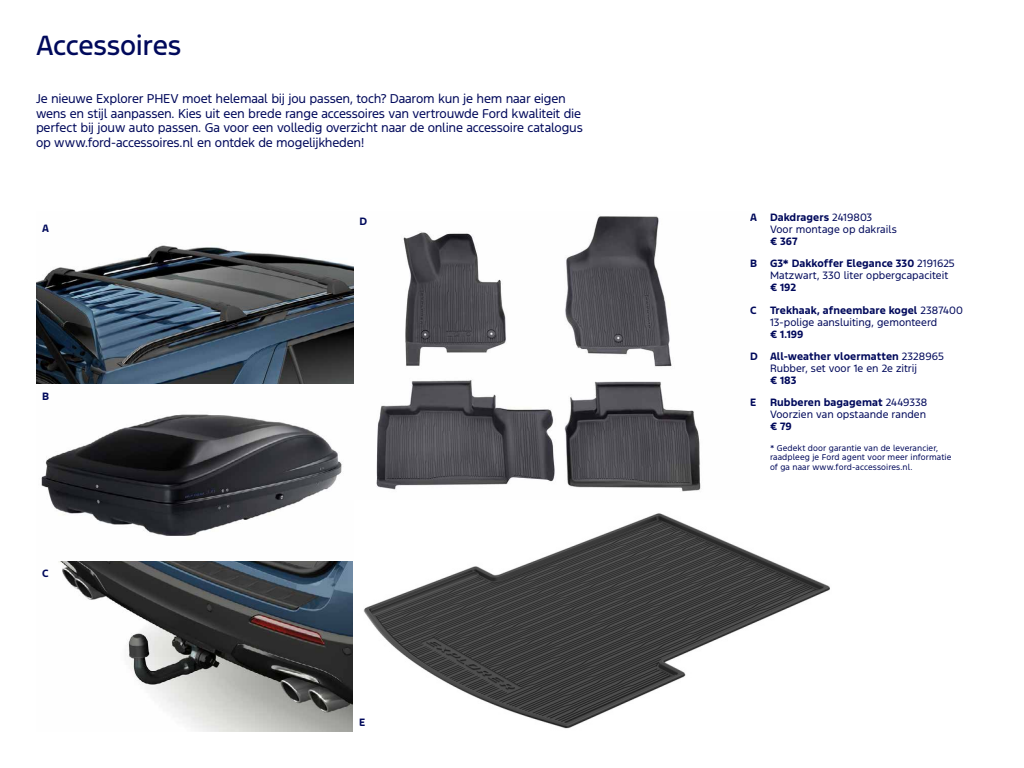
<style>
.page{position:relative;width:1024px;height:768px;background:#fff}
.page>*{position:absolute;margin:0;border:0;box-sizing:border-box;transform-origin:0 0}
.t1{font:500 26px "Ford F1";letter-spacing:-.015em;color:#00095b}
.t2{font:12px/14.4px "Ford F1";letter-spacing:-.02em;color:#00095b}
.t3{font:10px/12px "Ford F1";color:#00095b}
.t4{font:700 10px "Ford F1";color:#00095b}
.t5{font:8px/9.6px "Ford F1";letter-spacing:.01em;color:#00095b}
.s1{font-weight:700}
</style>
<div class="page">
<img style="left:58px;top:561px;width:295px;height:171px">
<img style="left:363px;top:513px;width:467px;height:216px">
<img style="left:41px;top:414px;width:301px;height:122px">
<img style="left:353px;top:216px;width:348px;height:276px">
<img style="left:36px;top:245px;width:317px;height:139px">
<h1 class="t1" style="left:36px;top:28px;width:147px">Accessoires</h1>
<p class="t2" style="left:36px;top:93px;width:548px">Je nieuwe Explorer PHEV moet helemaal bij jou passen, toch? Daarom kun je hem naar eigen wens en stijl aanpassen. Kies uit een brede range accessoires van vertrouwde Ford kwaliteit die perfect bij jouw auto passen. Ga voor een volledig overzicht naar de online accessoire catalogus op www.ford-accessoires.nl en ontdek de mogelijkheden!</p>
<p class="t4" style="left:42px;top:221px;width:8px">A</p>
<p class="t4" style="left:42px;top:389px;width:8px">B</p>
<p class="t4" style="left:42px;top:566px;width:8px">C</p>
<p class="t4" style="left:359px;top:214px;width:9px">D</p>
<p class="t4" style="left:359px;top:715px;width:8px">E</p>
<p class="t4" style="left:750px;top:210px;width:8px">A</p>
<p class="t3" style="left:770px;top:212px;width:128px"><span class="s1">Dakdragers</span> 2419803<br>Voor montage op dakrails</p>
<p class="t4" style="left:770px;top:234px;width:29px">€ 367</p>
<p class="t4" style="left:750px;top:256px;width:8px">B</p>
<p class="t3" style="left:770px;top:258px;width:186px"><span class="s1">G3* Dakkoffer Elegance 330</span> 2191625<br>Matzwart, 330 liter opbergcapaciteit</p>
<p class="t4" style="left:770px;top:280px;width:28px">€ 192</p>
<p class="t4" style="left:750px;top:303px;width:8px">C</p>
<p class="t3" style="left:770px;top:305px;width:194px"><span class="s1">Trekhaak, afneembare kogel</span> 2387400<br>13-polige aansluiting, gemonteerd</p>
<p class="t4" style="left:770px;top:327px;width:35px">€ 1.199</p>
<p class="t3" style="left:770px;top:351px;width:175px;text-indent:-20px"><span class="s1">D All-weather vloermatten</span> 2328965<br>Rubber, set voor 1e en 2e zitrij</p>
<p class="t4" style="left:770px;top:373px;width:28px">€ 183</p>
<p class="t4" style="left:750px;top:395px;width:8px">E</p>
<p class="t3" style="left:770px;top:397px;width:159px"><span class="s1">Rubberen bagagemat</span> 2449338<br>Voorzien van opstaande randen</p>
<p class="t4" style="left:770px;top:419px;width:23px">€ 79</p>
<p class="t5" style="left:770px;top:444px;width:183px">* Gedekt door garantie van de leverancier, raadpleeg je Ford agent voor meer informatie of ga naar www.ford-accessoires.nl.</p>
</div>
